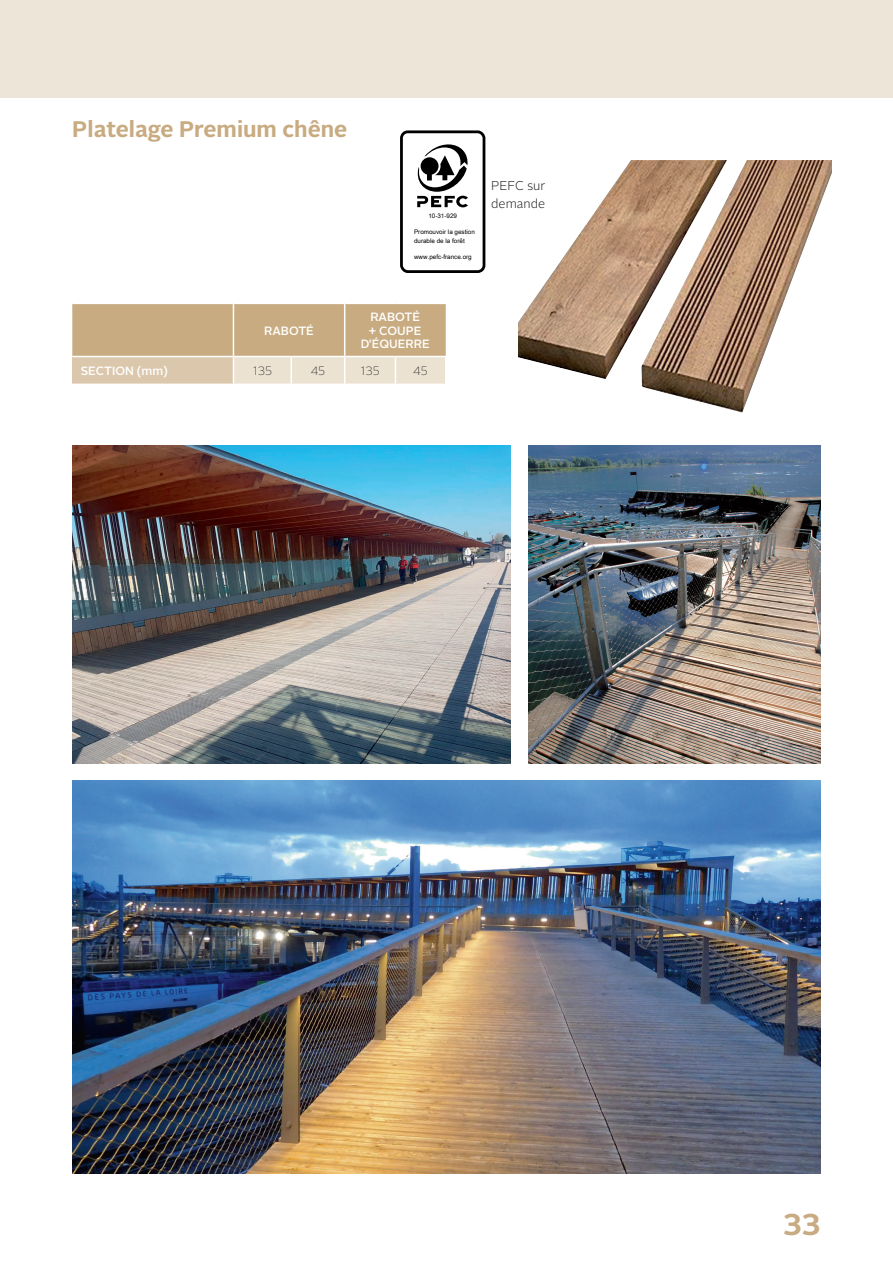
<style>
.page{position:relative;width:893px;height:1263px;background:#fff}
.page>*{position:absolute;margin:0;border:0;box-sizing:border-box;transform-origin:0 0}
.t1{font:700 30px "Alright Sans";color:#c8ab81}
.t2{font:700 22.5px "Alright Sans";color:#c8ab81}
.t3{font:300 12.75px/18px "Alright Sans";color:#231f20}
.t4{font:500 12px/13.5px "Alright Sans";color:#fff;text-align:center}
.t5{font:100 12px "Alright Sans";letter-spacing:-.005em;color:#231f20}
.t6{font:6.3px/8.9px "Arial Unicode MS";color:#000}
</style>
<div class="page">
<div style="left:0;top:0;width:893px;height:98px;background:#eee5d9"></div>
<img style="left:72px;top:781px;width:749px;height:393px">
<img style="left:72px;top:445px;width:438px;height:318px">
<img style="left:518px;top:160px;width:313px;height:253px">
<svg style="left:72px;top:303px;width:374px;height:81px;background:#d3bc9a"></svg>
<hr style="left:72px;top:303px;width:161px;height:1px;background:#fff">
<hr style="left:72px;top:356px;width:161px;height:1px;background:#fff">
<img style="left:529px;top:445px;width:292px;height:318px">
<div style="left:400px;top:130px;width:85px;height:143px;border:3px solid #000;border-radius:6px"></div>
<svg style="left:417px;top:144px;width:51px;height:63px"></svg>
<h2 class="t2" style="left:72px;top:113px;width:277px">Platelage Premium chêne</h2>
<p class="t6" style="left:428px;top:212px;width:30px">10-31-929</p>
<p class="t6" style="left:414px;top:227px;width:62px">Promouvoir la gestion durable de la forêt</p>
<p class="t6" style="left:414px;top:252px;width:59px">www.pefc-france.org</p>
<h3 class="t3" style="left:491px;top:177px;width:56px">PEFC sur demande</h3>
<h3 class="t4" style="left:264px;top:324px;width:51px">RABOTÉ</h3>
<h3 class="t4" style="left:361px;top:310px;width:71px">RABOTÉ<br>+ COUPE<br>D'ÉQUERRE</h3>
<h3 class="t4" style="left:81px;top:364px;width:89px">SECTION (mm)</h3>
<h3 class="t5" style="left:253px;top:363px;width:21px">135</h3>
<h3 class="t5" style="left:311px;top:363px;width:16px">45</h3>
<h3 class="t5" style="left:360px;top:363px;width:21px">135</h3>
<h3 class="t5" style="left:413px;top:363px;width:16px">45</h3>
<h1 class="t1" style="left:782px;top:1203px;width:40px">33</h1>
</div>
